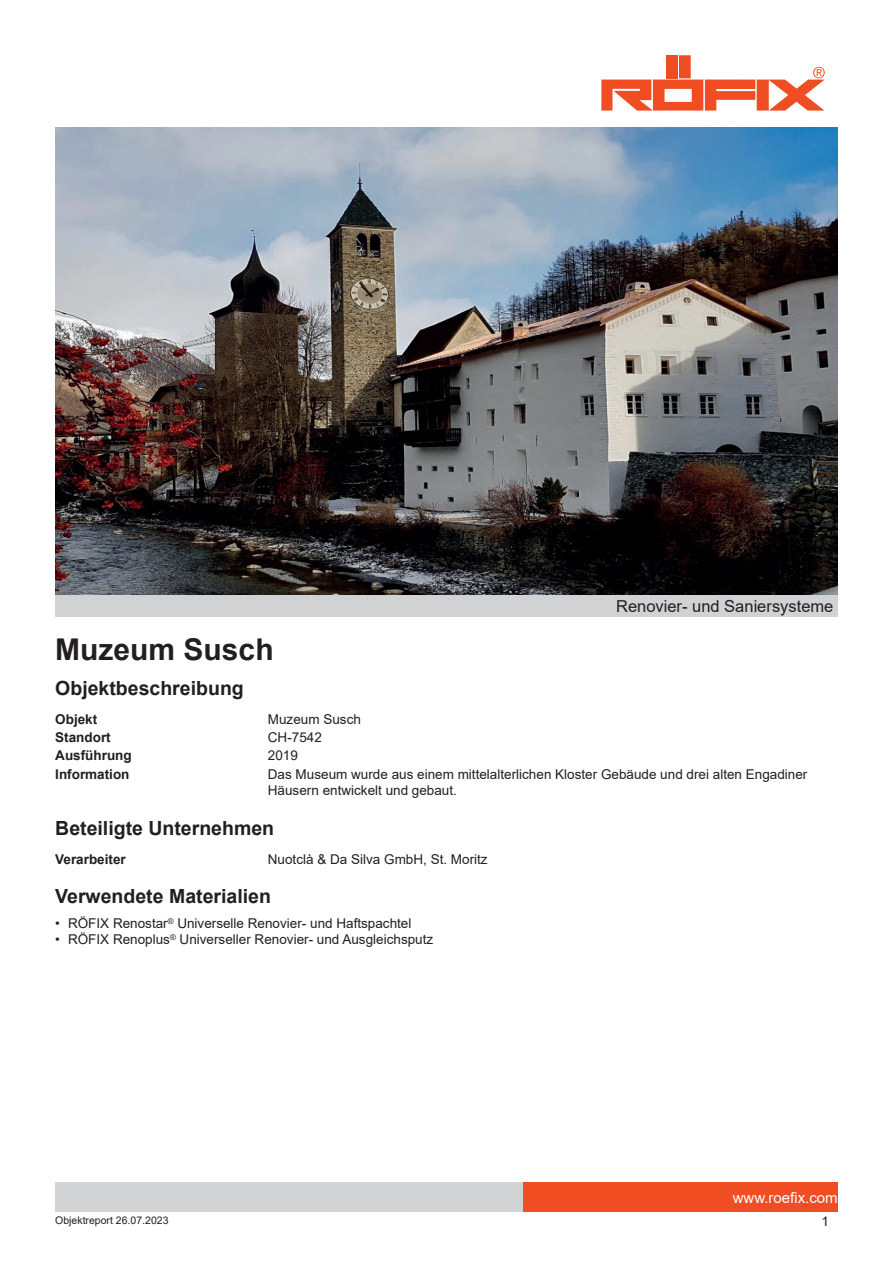
<style>
.page{position:relative;width:893px;height:1263px;background:#fff}
.page>*{position:absolute;margin:0;border:0;box-sizing:border-box;transform-origin:0 0}
.t1{font:700 30px "Arial";color:#231f20}
.t2{font:700 19.5px "Arial";color:#231f20}
.t3{font:16.5px "Arial";color:#231f20}
.t4{font:15px "Arial";color:#fff}
.t5{font:13.5px/16.2px "Arial";color:#231f20}
.t6{font:700 13.5px "Arial";color:#231f20}
.t7{font:10.5px "Arial";color:#231f20}
</style>
<div class="page">
<div style="left:523px;top:1182px;width:315px;height:30px;background:#f04d22"></div>
<div style="left:55px;top:1182px;width:468px;height:30px;background:#d1d2d4"></div>
<div style="left:679px;top:55px;width:12px;height:23px;background:#f04d22"></div>
<div style="left:666px;top:55px;width:11px;height:23px;background:#f04d22"></div>
<svg style="left:601px;top:67px;width:224px;height:44px"></svg>
<img style="left:55px;top:128px;width:783px;height:467px">
<div style="left:55px;top:595px;width:783px;height:22px;background:#d1d2d4"></div>
<p class="t3" style="left:616px;top:595px;width:219px">Renovier- und Saniersysteme</p>
<h1 class="t1" style="left:55px;top:628px;width:220px">Muzeum Susch</h1>
<h2 class="t2" style="left:55px;top:675px;width:190px">Objektbeschreibung</h2>
<p class="t6" style="left:55px;top:709px;width:44px">Objekt</p>
<p class="t5" style="left:268px;top:711px;width:95px">Muzeum Susch</p>
<p class="t6" style="left:55px;top:728px;width:57px">Standort</p>
<p class="t5" style="left:268px;top:729px;width:56px">CH-7542</p>
<p class="t6" style="left:55px;top:746px;width:78px">Ausführung</p>
<p class="t5" style="left:268px;top:747px;width:32px">2019</p>
<p class="t6" style="left:55px;top:764px;width:76px">Information</p>
<p class="t5" style="left:268px;top:766px;width:541px">Das Museum wurde aus einem mittelalterlichen Kloster Gebäude und drei alten Engadiner<br>Häusern entwickelt und gebaut.</p>
<h2 class="t2" style="left:55px;top:814px;width:220px">Beteiligte Unternehmen</h2>
<p class="t6" style="left:55px;top:849px;width:72px">Verarbeiter</p>
<p class="t5" style="left:268px;top:850px;width:221px">Nuotclà &amp; Da Silva GmbH, St. Moritz</p>
<h2 class="t2" style="left:55px;top:883px;width:217px">Verwendete Materialien</h2>
<p class="t5" style="left:55px;top:915px;width:358px">• RÖFIX Renostar<sup>®</sup> Universelle Renovier- und Haftspachtel</p>
<p class="t5" style="left:55px;top:931px;width:379px">• RÖFIX Renoplus<sup>®</sup> Universeller Renovier- und Ausgleichsputz</p>
<p class="t7" style="left:55px;top:1213px;width:115px">Objektreport 26.07.2023</p>
<p class="t4" style="left:733px;top:1187px;width:107px">www.roefix.com</p>
<p class="t5" style="left:821px;top:1213px;width:9px">1</p>
</div>
